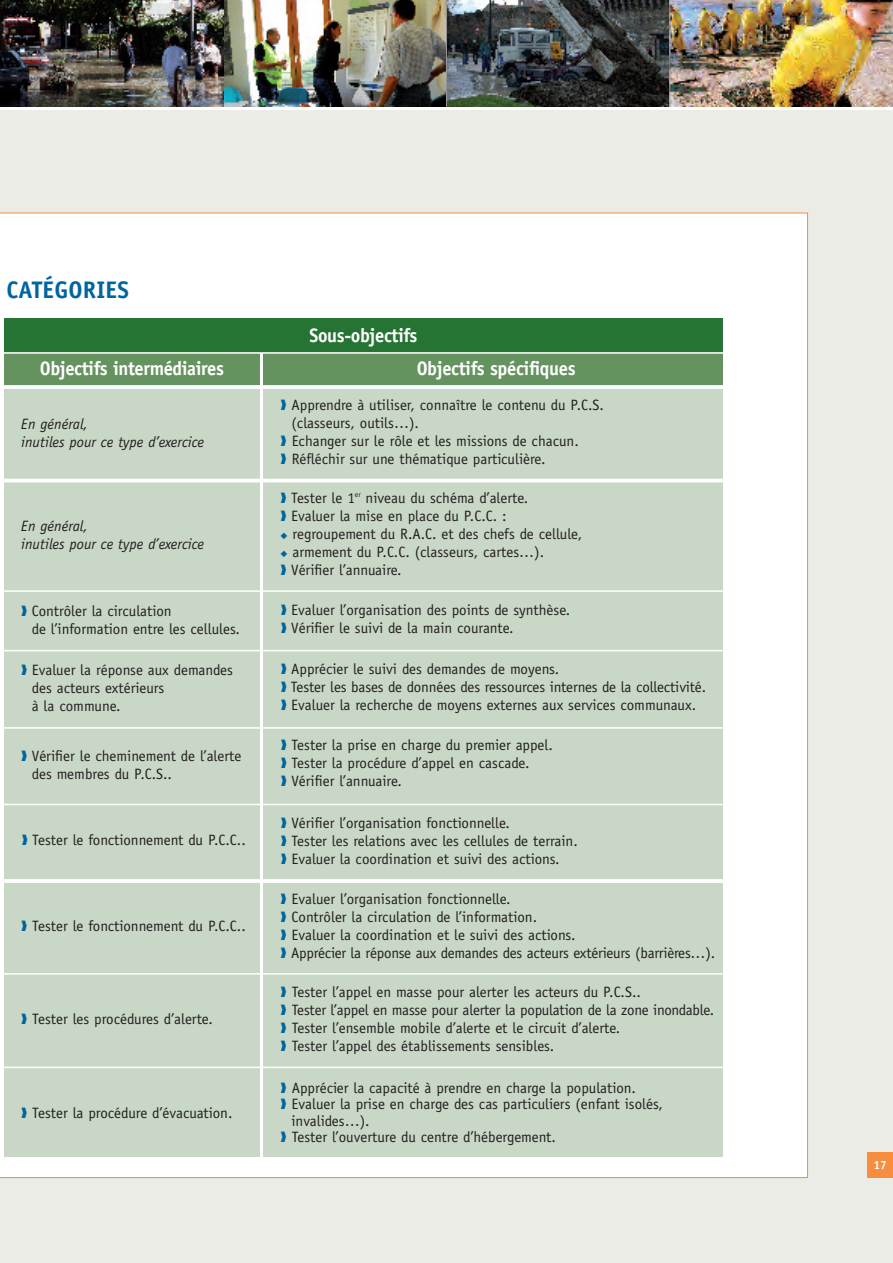
<style>
.page{position:relative;width:893px;height:1263px;background:#fff}
.page>*{position:absolute;margin:0;border:0;box-sizing:border-box;transform-origin:0 0}
.t1{font:700 24px "Officina Sans";letter-spacing:.01em;color:#00649e}
.t2{font:700 19.5px "Officina Sans";letter-spacing:-.02em;color:#fff;scale:.95 1}
.t3{font:15px/18px "Officina Sans";color:#231f20}
.t4{font:italic 15px/18px "Officina Sans";color:#231f20}
.t5{font:700 12px "Officina Sans";color:#fff}
.s1{color:#00649e}
</style>
<div class="page">
<div style="left:0;top:111px;width:893px;height:1152px;background:#ebece6"></div>
<img style="left:224px;top:0;width:222px;height:106px">
<img style="left:447px;top:0;width:222px;height:106px">
<img style="left:670px;top:0;width:223px;height:106px">
<hr style="left:223px;top:0;width:1px;height:106px;background:#939598">
<hr style="left:446px;top:0;width:1px;height:106px;background:#939598">
<hr style="left:669px;top:0;width:1px;height:106px;background:#939598">
<div style="left:867px;top:1152px;width:26px;height:26px;background:#f68d3f"></div>
<img style="left:0;top:0;width:223px;height:106px">
<div style="left:0;top:213px;width:808px;height:965px;background:#fff"></div>
<div style="left:4px;top:319px;width:255px;height:838px;background:#c9d8c6"></div>
<div style="left:264px;top:319px;width:459px;height:838px;background:#c9d8c6"></div>
<div style="left:4px;top:319px;width:719px;height:34px;background:#267434"></div>
<div style="left:4px;top:353px;width:255px;height:34px;background:#659360"></div>
<div style="left:264px;top:353px;width:459px;height:34px;background:#659360"></div>
<hr style="left:0;top:352px;width:741px;height:2px;background:#fff">
<svg style="left:0;top:385px;width:741px;height:4px;background:#f9faf8"></svg>
<hr style="left:0;top:479px;width:741px;height:3px;background:#fff">
<hr style="left:0;top:590px;width:741px;height:2px;background:#fff">
<hr style="left:0;top:650px;width:741px;height:1px;background:#fff">
<hr style="left:0;top:727px;width:741px;height:2px;background:#fff">
<hr style="left:0;top:804px;width:741px;height:1px;background:#fff">
<hr style="left:0;top:879px;width:741px;height:4px;background:#fff">
<hr style="left:0;top:973px;width:741px;height:1px;background:#fff">
<hr style="left:0;top:1066px;width:741px;height:2px;background:#fff">
<h1 class="t1" style="left:6px;top:281px;width:124px">CATÉGORIES</h1>
<h2 class="t2" style="left:309px;top:328px;width:115px">Sous-objectifs</h2>
<h2 class="t2" style="left:40px;top:361px;width:195px">Objectifs intermédiaires</h2>
<h2 class="t2" style="left:417px;top:361px;width:169px">Objectifs spécifiques</h2>
<p class="t4" style="left:21px;top:416px;width:184px">En général,<br>inutiles pour ce type d’exercice</p>
<p class="t4" style="left:21px;top:518px;width:184px">En général,<br>inutiles pour ce type d’exercice</p>
<p class="t3" style="left:281px;top:397px;width:325px"><span class="s1">❱</span> Apprendre à utiliser, connaître le contenu du P.C.S.</p>
<p class="t3" style="left:291px;top:415px;width:129px">(classeurs, outils…).</p>
<p class="t3" style="left:281px;top:433px;width:300px"><span class="s1">❱</span> Echanger sur le rôle et les missions de chacun.</p>
<p class="t3" style="left:281px;top:451px;width:266px"><span class="s1">❱</span> Réfléchir sur une thématique particulière.</p>
<p class="t3" style="left:281px;top:490px;width:249px"><span class="s1">❱</span> Tester le 1<sup>er</sup> niveau du schéma d’alerte. <span class="s1">❱</span> Evaluer la mise en place du P.C.C. :</p>
<p class="t3" style="left:281px;top:526px;width:303px"><span class="s1">◆</span> regroupement du R.A.C. et des chefs de cellule,</p>
<p class="t3" style="left:281px;top:544px;width:265px"><span class="s1">◆</span> armement du P.C.C. (classeurs, cartes…). <span class="s1">❱</span> Vérifier l’annuaire.</p>
<p class="t3" style="left:32px;top:603px;width:210px;text-indent:-11px"><span class="s1">❱</span> Contrôler la circulation<br>de l’information entre les cellules.</p>
<p class="t3" style="left:281px;top:602px;width:291px"><span class="s1">❱</span> Evaluer l’organisation des points de synthèse. <span class="s1">❱</span> Vérifier le suivi de la main courante.</p>
<p class="t3" style="left:32px;top:662px;width:203px;text-indent:-11px"><span class="s1">❱</span> Evaluer la réponse aux demandes des acteurs extérieurs<br>à la commune.</p>
<p class="t3" style="left:281px;top:661px;width:427px"><span class="s1">❱</span> Apprécier le suivi des demandes de moyens.<br><span class="s1">❱</span> Tester les bases de données des ressources internes de la collectivité. <span class="s1">❱</span> Evaluer la recherche de moyens externes aux services communaux.</p>
<p class="t3" style="left:32px;top:748px;width:211px;text-indent:-11px"><span class="s1">❱</span> Vérifier le cheminement de l’alerte des membres du P.C.S..</p>
<p class="t3" style="left:281px;top:737px;width:274px"><span class="s1">❱</span> Tester la prise en charge du premier appel. <span class="s1">❱</span> Tester la procédure d’appel en cascade.<br><span class="s1">❱</span> Vérifier l’annuaire.</p>
<p class="t3" style="left:22px;top:832px;width:226px"><span class="s1">❱</span> Tester le fonctionnement du P.C.C..</p>
<p class="t3" style="left:21px;top:918px;width:226px"><span class="s1">❱</span> Tester le fonctionnement du P.C.C..</p>
<p class="t3" style="left:21px;top:1011px;width:193px"><span class="s1">❱</span> Tester les procédures d’alerte.</p>
<p class="t3" style="left:21px;top:1105px;width:213px"><span class="s1">❱</span> Tester la procédure d’évacuation.</p>
<p class="t3" style="left:281px;top:815px;width:299px"><span class="s1">❱</span> Vérifier l’organisation fonctionnelle.<br><span class="s1">❱</span> Tester les relations avec les cellules de terrain. <span class="s1">❱</span> Evaluer la coordination et suivi des actions.</p>
<p class="t3" style="left:281px;top:891px;width:436px"><span class="s1">❱</span> Evaluer l’organisation fonctionnelle.<br><span class="s1">❱</span> Contrôler la circulation de l’information.<br><span class="s1">❱</span> Evaluer la coordination et le suivi des actions.<br><span class="s1">❱</span> Apprécier la réponse aux demandes des acteurs extérieurs (barrières…).</p>
<p class="t3" style="left:281px;top:984px;width:435px"><span class="s1">❱</span> Tester l’appel en masse pour alerter les acteurs du P.C.S..<br><span class="s1">❱</span> Tester l’appel en masse pour alerter la population de la zone inondable. <span class="s1">❱</span> Tester l’ensemble mobile d’alerte et le circuit d’alerte.<br><span class="s1">❱</span> Tester l’appel des établissements sensibles.</p>
<p class="t3" style="left:281px;top:1080px;width:357px"><span class="s1">❱</span> Apprécier la capacité à prendre en charge la population.</p>
<p class="t3" style="left:281px;top:1096px;width:384px"><span class="s1">❱</span> Evaluer la prise en charge des cas particuliers (enfant isolés,</p>
<p class="t3" style="left:291px;top:1113px;width:80px">invalides…).</p>
<p class="t3" style="left:281px;top:1129px;width:277px"><span class="s1">❱</span> Tester l’ouverture du centre d’hébergement.</p>
<p class="t5" style="left:873px;top:1160px;width:15px">17</p>
</div>
